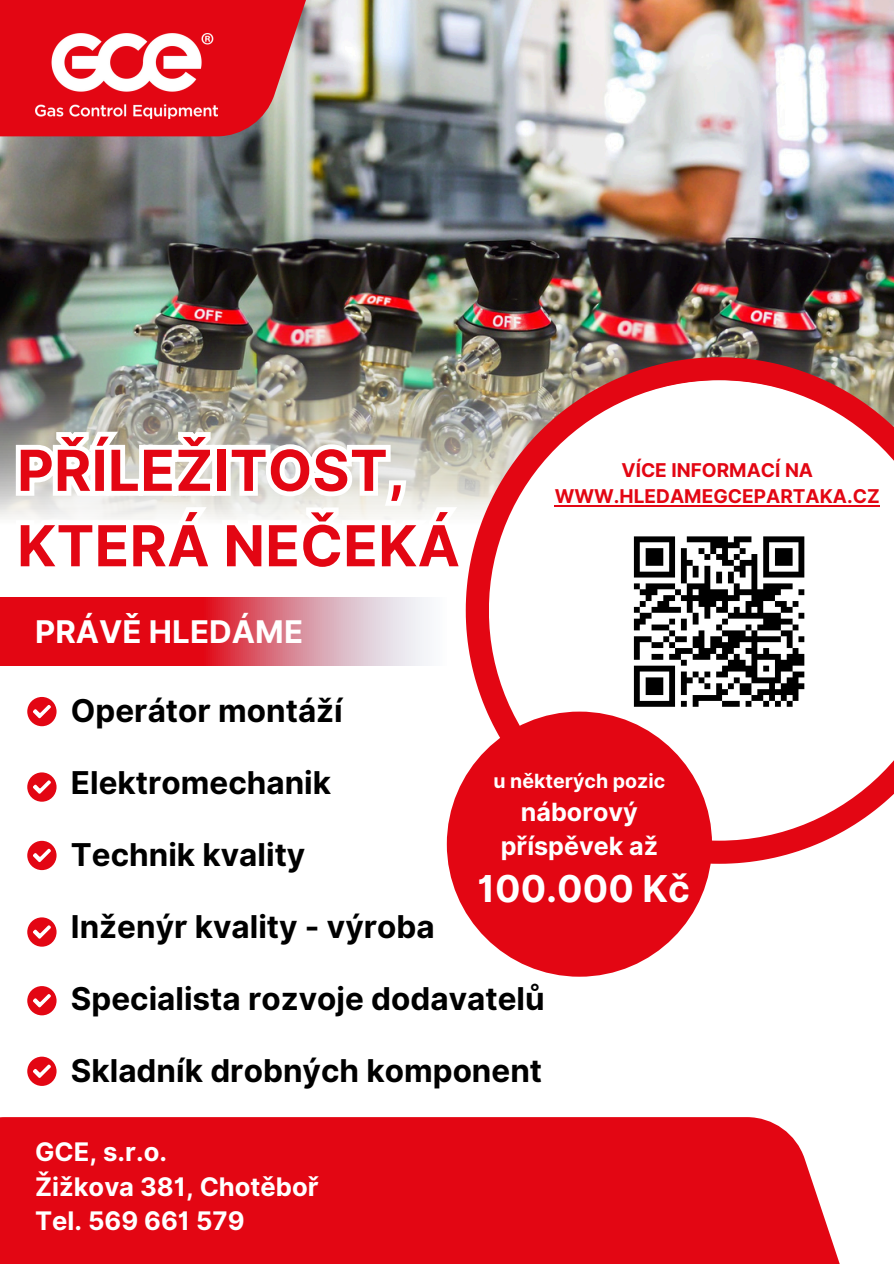
<style>
.page{position:relative;width:894px;height:1264px;background:#fff}
.page>*{position:absolute;margin:0;border:0;box-sizing:border-box;transform-origin:0 0}
.t1{font:700 56.55px/75.3px "Inter";letter-spacing:.005em;color:#e30613}
.t2{font:700 37.05px "Inter";color:#fff}
.t3{font:700 31.5px "Inter";color:#000}
.t4{font:700 31.2px "Inter";color:#fff}
.t5{font:700 25.5px/34.8px "Inter";color:#fff}
.t6{font:700 25.05px/34.2px "Inter";color:#fff;text-align:center}
.t7{font:700 19.5px "Inter";color:#fff}
.t8{font:700 19.05px/26.4px "Inter";color:#e30613;text-align:center}
</style>
<div class="page">
<img style="left:0;top:0;width:893px;height:314px">
<img style="left:0;top:314px;width:893px;height:413px">
<img style="left:465px;top:357px;width:428px;height:506px">
<svg style="left:488px;top:380px;width:405px;height:460px"></svg>
<div style="left:0;top:1117px;width:845px;height:146px;background:#e30613"></div>
<svg style="left:0;top:597px;width:446px;height:68px;background:#e25763"></svg>
<svg style="left:27px;top:697px;width:29px;height:29px"></svg>
<svg style="left:27px;top:772px;width:29px;height:29px"></svg>
<svg style="left:27px;top:840px;width:29px;height:30px"></svg>
<svg style="left:0;top:0;width:316px;height:136px;background:#db252f"></svg>
<svg style="left:496px;top:387px;width:397px;height:446px"></svg>
<div style="left:622px;top:524px;width:193px;height:194px;background:#fff"></div>
<svg style="left:633px;top:536px;width:172px;height:171px"></svg>
<img style="left:35px;top:33px;width:182px;height:86px">
<svg style="left:27px;top:917px;width:29px;height:29px"></svg>
<svg style="left:27px;top:986px;width:29px;height:29px"></svg>
<div style="left:446px;top:711px;width:265px;height:265px;background:#e30613;border-radius:50%"></div>
<svg style="left:11px;top:423px;width:461px;height:156px"></svg>
<hr style="left:554px;top:505px;width:325px;height:1px;background:#e30613">
<svg style="left:27px;top:1056px;width:29px;height:29px"></svg>
<p class="t1" style="left:17px;top:432px;width:444px">PŘÍLEŽITOST,<br>KTERÁ NEČEKÁ</p>
<h2 class="t4" style="left:35px;top:612px;width:269px">PRÁVĚ HLEDÁME</h2>
<p class="t8" style="left:554px;top:457px;width:326px">VÍCE INFORMACÍ NA<br>WWW.HLEDAMEGCEPARTAKA.CZ</p>
<p class="t3" style="left:71px;top:692px;width:273px">Operátor montáží</p>
<h3 class="t3" style="left:71px;top:764px;width:261px">Elektromechanik</h3>
<p class="t3" style="left:71px;top:835px;width:236px">Technik kvality</p>
<h3 class="t7" style="left:493px;top:769px;width:173px">u některých pozic</h3>
<h3 class="t6" style="left:500px;top:794px;width:159px">náborový příspěvek až</h3>
<h3 class="t2" style="left:477px;top:866px;width:214px">100.000 Kč</h3>
<h4 class="t3" style="left:71px;top:907px;width:365px">Inženýr kvality - výroba</h4>
<p class="t3" style="left:71px;top:979px;width:475px">Specialista rozvoje dodavatelů</p>
<p class="t3" style="left:71px;top:1051px;width:472px">Skladník drobných komponent</p>
<p class="t5" style="left:35px;top:1133px;width:285px">GCE, s.r.o.<br>Žižkova 381, Chotěboř<br>Tel. 569 661 579</p>
</div>
